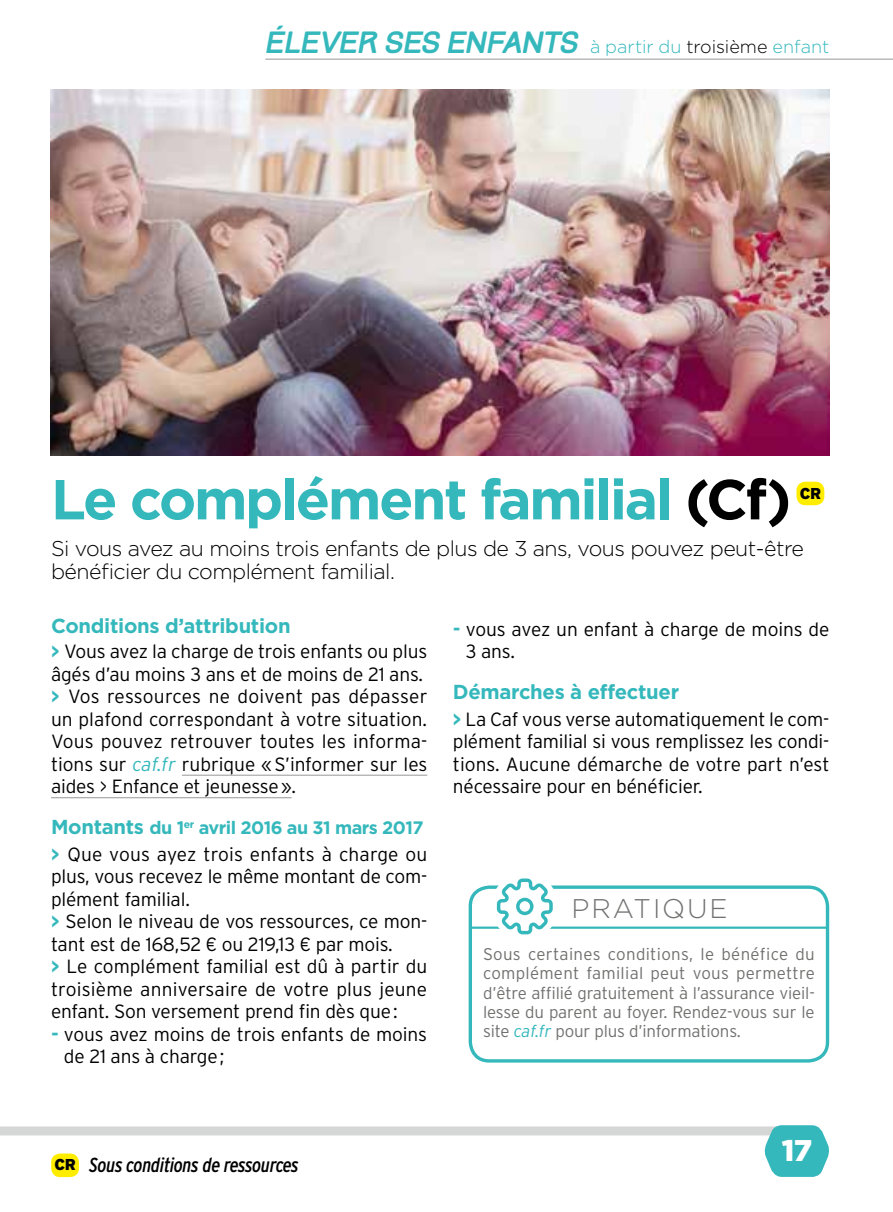
<style>
.page{position:relative;width:893px;height:1212px;background:#fff}
.page>*{position:absolute;margin:0;border:0;box-sizing:border-box;transform-origin:0 0}
.t1{font:700 56.25px "Gotham";letter-spacing:-.04em;color:#35b8bc}
.t2{font:900 29.93px "Gotham";color:#fff}
.t3{font:italic 27px "Track";letter-spacing:-.01em;color:#35b8bc;scale:1.05 1}
.t4{font:300 27px "Gotham";letter-spacing:.07em;color:#717170}
.t5{font:300 21.38px/23.6px "Gotham";letter-spacing:-.025em;color:#000}
.t6{font:700 20.25px "Gotham";letter-spacing:-.015em;color:#35b8bc}
.t7{font:italic condensed 20.25px "Interstate";letter-spacing:-.015em;color:#000}
.t8{font:300 19.12px/22.5px "Interstate";letter-spacing:-.01em;color:#000}
.t9{font:700 18px "Gotham";letter-spacing:-.03em;color:#35b8bc}
.t10{font:300 16.88px/19.1px "Interstate";letter-spacing:-.01em;color:#717170;text-align:justify}
.t11{font:900 15.75px "Interstate";color:#000}
.s1{font-family:"Gotham";font-weight:300;font-style:normal;font-size:18px}
.s2{font-family:"Gotham";font-weight:300;font-style:normal;font-size:18px;color:#000}
.s3{color:#000}
.s4{font-weight:700;color:#35b8bc}
.s5{font-style:italic;color:#35b8bc}
.s6{font-size:20.25px}
.s7{font-weight:900;font-style:normal;font-stretch:normal;font-size:15.75px}
</style>
<div class="page">
<div style="left:0;top:1126px;width:799px;height:9px;background:#d5d6d6"></div>
<svg style="left:763px;top:1125px;width:66px;height:52px;background:#56c3c6"></svg>
<hr style="left:265px;top:59px;width:628px;height:1px;background:#a2a3a3">
<div style="left:796px;top:482px;width:28px;height:23px;background:#ffed00;border-radius:9px"></div>
<hr style="left:470px;top:926px;width:357px;height:3px;background:#35b8bc">
<div style="left:469px;top:885px;width:360px;height:177px;border:3px solid #35b8bc;border-radius:19px"></div>
<div style="left:491px;top:873px;width:67px;height:67px;background:#fff;border-radius:50%"></div>
<svg style="left:497px;top:878px;width:56px;height:56px"></svg>
<div style="left:51px;top:1153px;width:28px;height:24px;background:#ffed00;border-radius:9px"></div>
<hr style="left:182px;top:775px;width:245px;height:1px;background:#a2a3a3">
<hr style="left:51px;top:797px;width:241px;height:1px;background:#a2a3a3">
<img style="left:50px;top:89px;width:779px;height:367px">
<h3 class="t3" style="left:267px;top:26px;width:537px">ÉLEVER SES ENFANTS <span class="s1">à partir du</span> <span class="s2">troisième</span> <span class="s1">enfant</span></h3>
<h1 class="t1" style="left:51px;top:462px;width:742px">Le complément familial <span class="s3">(Cf)</span></h1>
<p class="t11" style="left:800px;top:483px;width:23px">CR</p>
<p class="t5" style="left:51px;top:536px;width:754px">Si vous avez au moins trois enfants de plus de 3 ans, vous pouvez peut-être bénéficier du complément familial.</p>
<p class="t6" style="left:51px;top:613px;width:241px">Conditions d’attribution</p>
<p class="t8" style="left:51px;top:640px;width:378px"><span class="s4">&gt;</span> Vous avez la charge de trois enfants ou plus âgés d’au moins 3 ans et de moins de 21 ans. <span class="s4">&gt;</span> Vos ressources ne doivent pas dépasser un plafond correspondant à votre situation.<br>Vous pouvez retrouver toutes les informa&shy;tions sur <span class="s5">caf.fr</span> rubrique «S’informer sur les aides &gt; Enfance et jeunesse».</p>
<p class="t9" style="left:51px;top:815px;width:374px"><span class="s6">Montants</span> du 1<sup>er</sup> avril 2016 au 31 mars 2017</p>
<p class="t8" style="left:51px;top:842px;width:378px"><span class="s4">&gt;</span> Que vous ayez trois enfants à charge ou plus, vous recevez le même montant de com&shy;plément familial.<br><span class="s4">&gt;</span> Selon le niveau de vos ressources, ce mon&shy;tant est de 168,52 € ou 219,13 € par mois.<br><span class="s4">&gt;</span> Le complément familial est dû à partir du troisième anniversaire de votre plus jeune enfant. Son versement prend fin dès que:</p>
<p class="t8" style="left:64px;top:1022px;width:365px;text-indent:-13px"><span class="s4">-</span> vous avez moins de trois enfants de moins de 21 ans à charge;</p>
<p class="t8" style="left:466px;top:617px;width:365px;text-indent:-13px"><span class="s4">-</span> vous avez un enfant à charge de moins de<br>3 ans.</p>
<p class="t6" style="left:453px;top:678px;width:228px">Démarches à effectuer</p>
<p class="t8" style="left:453px;top:707px;width:378px;text-align:justify"><span class="s4">&gt;</span> La Caf vous verse automatiquement le com&shy;plément familial si vous remplissez les condi&shy;tions. Aucune démarche de votre part n’est nécessaire pour en bénéficier.</p>
<h3 class="t4" style="left:571px;top:891px;width:158px">PRATIQUE</h3>
<p class="t10" style="left:483px;top:945px;width:333px">Sous certaines conditions, le bénéfice du complément familial peut vous permettre d’être affilié gratuitement à l’assurance vieil&shy;lesse du parent au foyer. Rendez-vous sur le site <span class="s5">caf.fr</span> pour plus d’informations.</p>
<p class="t7" style="left:55px;top:1152px;width:246px"><span class="s7">CR</span> Sous conditions de ressources</p>
<h2 class="t2" style="left:782px;top:1130px;width:32px">17</h2>
</div>
